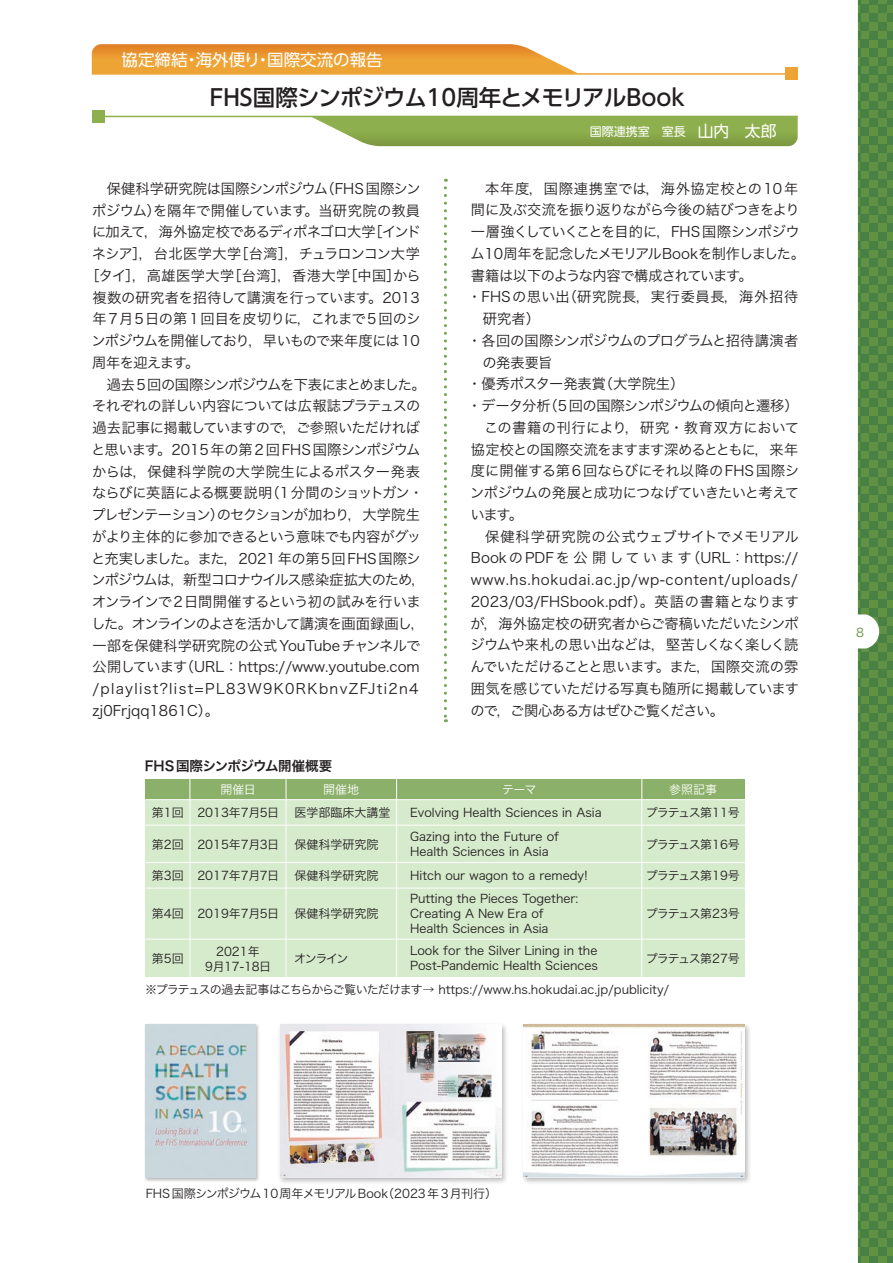
<style>
.page{position:relative;width:893px;height:1263px;background:#fff}
.page>*{position:absolute;margin:0;border:0;box-sizing:border-box;transform-origin:0 0}
.t1{font:500 22.5px "UD Shin Go Pro";letter-spacing:-.015em;color:#231f20}
.t2{font:16.5px "UD Shin Go Pro";color:#fff}
.t3{font:14.25px "Hira Kaku Pro W3";letter-spacing:-.02em;color:#231f20}
.t4{font:14.25px "Hira Kaku Pro W3";color:#231f20}
.t5{font:14.25px "Hira Kaku Pro W3";letter-spacing:-.055em;color:#231f20}
.t6{font:14.25px "Hira Kaku Pro W3";letter-spacing:-.07em;color:#231f20}
.t7{font:14.25px "Hira Kaku Pro W3";letter-spacing:-.04em;color:#231f20}
.t8{font:14.25px "Hira Kaku Pro W3";letter-spacing:-.045em;color:#231f20}
.t9{font:14.25px "Hira Kaku Pro W3";letter-spacing:-.075em;color:#231f20}
.t10{font:14.25px "Hira Kaku Pro W3";letter-spacing:.005em;color:#231f20}
.t11{font:14.25px "Hira Kaku Pro W3";letter-spacing:-.05em;color:#231f20}
.t12{font:14.25px "Hira Kaku Pro W3";letter-spacing:.015em;color:#231f20}
.t13{font:14.25px "Hira Kaku Pro W3";letter-spacing:.045em;color:#231f20}
.t14{font:14.25px "Hira Kaku Pro W3";letter-spacing:.095em;color:#231f20}
.t15{font:14.25px "Hira Kaku Pro W3";letter-spacing:.03em;color:#231f20}
.t16{font:14.25px "Hira Kaku Pro W3";letter-spacing:.055em;color:#231f20}
.t17{font:14.25px "Hira Kaku Pro W3";letter-spacing:.05em;color:#231f20}
.t18{font:14.25px "Hira Kaku Pro W3";letter-spacing:.025em;color:#231f20}
.t19{font:13.5px "Hira Kaku Pro W6";letter-spacing:-.015em;color:#231f20}
.t20{font:12px/15px "Hira Kaku Pro W3";color:#231f20}
.t21{font:12px "Hira Kaku Pro W3";letter-spacing:-.065em;color:#231f20}
.t22{font:12px "UD Shin Go Pro";color:#fff}
.t23{font:12px "Hira Kaku Pro W3";color:#fff}
.t24{font:12px "Hira Kaku Pro W3";color:#619143}
.s1{font-size:15.75px}
</style>
<div class="page">
<div style="left:146px;top:800px;width:599px;height:176px;background:#d6eacc"></div>
<div style="left:146px;top:779px;width:599px;height:21px;background:#8bb069"></div>
<svg style="left:92px;top:44px;width:485px;height:29px;background:#eb9f3e"></svg>
<svg style="left:311px;top:117px;width:487px;height:29px;background:#91ae55"></svg>
<hr style="left:92px;top:73px;width:706px;height:2px;background:#eea335">
<hr style="left:92px;top:116px;width:706px;height:1px;background:#8eaf4d">
<div style="left:92px;top:110px;width:13px;height:13px;background:#8eaf4d"></div>
<div style="left:785px;top:68px;width:13px;height:12px;background:#eea335"></div>
<svg style="left:858px;top:0;width:35px;height:1263px;background:#568a45"></svg>
<svg style="left:444px;top:188px;width:3px;height:534px"></svg>
<hr style="left:146px;top:799px;width:599px;height:1px;background:#fff">
<hr style="left:146px;top:825px;width:599px;height:1px;background:#fff">
<hr style="left:146px;top:862px;width:599px;height:1px;background:#fff">
<hr style="left:146px;top:888px;width:599px;height:1px;background:#fff">
<hr style="left:146px;top:939px;width:599px;height:1px;background:#fff">
<hr style="left:189px;top:779px;width:1px;height:197px;background:#fff">
<hr style="left:286px;top:779px;width:1px;height:197px;background:#fff">
<hr style="left:396px;top:779px;width:1px;height:197px;background:#fff">
<hr style="left:641px;top:779px;width:1px;height:197px;background:#fff">
<img style="left:145px;top:1024px;width:114px;height:158px">
<img style="left:146px;top:1024px;width:110px;height:154px">
<img style="left:523px;top:1024px;width:227px;height:159px">
<img style="left:523px;top:1025px;width:222px;height:153px">
<img style="left:279px;top:1024px;width:227px;height:159px">
<img style="left:280px;top:1025px;width:221px;height:153px">
<h2 class="t2" style="left:122px;top:46px;width:263px">協定締結・海外便り・国際交流の報告</h2>
<h1 class="t1" style="left:210px;top:79px;width:476px">FHS国際シンポジウム10周年とメモリアルBook</h1>
<p class="t22" style="left:590px;top:121px;width:188px">国際連携室　室長　<span class="s1">山内　太郎</span></p>
<p class="t4" style="left:107px;top:176px;width:315px">保健科学研究院は国際シンポジウム（FHS国際シン</p>
<p class="t3" style="left:92px;top:197px;width:330px">ポジウム）を隔年で開催しています。当研究院の教員</p>
<p class="t5" style="left:92px;top:219px;width:330px">に加えて，海外協定校であるディポネゴロ大学［インド</p>
<p class="t7" style="left:92px;top:241px;width:329px">ネシア］，台北医学大学［台湾］，チュラロンコン大学</p>
<p class="t15" style="left:85px;top:263px;width:337px">［タイ］，高雄医学大学［台湾］，香港大学［中国］から</p>
<p class="t3" style="left:92px;top:284px;width:329px">複数の研究者を招待して講演を行っています。2013</p>
<p class="t10" style="left:92px;top:306px;width:330px">年7月5日の第1回目を皮切りに，これまで5回のシ</p>
<p class="t6" style="left:92px;top:328px;width:330px">ンポジウムを開催しており，早いもので来年度には 10</p>
<p class="t5" style="left:92px;top:350px;width:109px">周年を迎えます。</p>
<p class="t9" style="left:107px;top:371px;width:320px">過去 5回の国際シンポジウムを下表にまとめました。</p>
<p class="t8" style="left:92px;top:393px;width:330px">それぞれの詳しい内容については広報誌プラテュスの</p>
<p class="t5" style="left:92px;top:415px;width:329px">過去記事に掲載していますので，ご参照いただければ</p>
<p class="t3" style="left:91px;top:437px;width:331px">と思います。2015年の第2回FHS国際シンポジウム</p>
<p class="t12" style="left:92px;top:458px;width:329px">からは，保健科学院の大学院生によるポスター発表</p>
<p class="t8" style="left:92px;top:480px;width:333px">ならびに英語による概要説明（1 分間のショットガン・</p>
<p class="t6" style="left:91px;top:502px;width:330px">プレゼンテーション）のセクションが加わり，大学院生</p>
<p class="t11" style="left:92px;top:524px;width:331px">がより主体的に参加できるという意味でも内容がグッ</p>
<p class="t3" style="left:91px;top:545px;width:331px">と充実しました。また，2021年の第５回FHS国際シ</p>
<p class="t6" style="left:92px;top:567px;width:336px">ンポジウムは，新型コロナウイルス感染症拡大のため，</p>
<p class="t3" style="left:92px;top:589px;width:330px">オンラインで2日間開催するという初の試みを行いま</p>
<p class="t9" style="left:91px;top:611px;width:335px">した。オンラインのよさを活かして講演を画面録画し，</p>
<p class="t4" style="left:92px;top:632px;width:329px">一部を保健科学研究院の公式YouTubeチャンネルで</p>
<p class="t4" style="left:92px;top:654px;width:329px">公開しています（URL：https://www.youtube.com</p>
<p class="t14" style="left:92px;top:676px;width:328px">/playlist?list=PL83W9K0RKbnvZFJti2n4</p>
<p class="t4" style="left:92px;top:698px;width:128px">zj0Frjqq1861C）。</p>
<p class="t19" style="left:145px;top:753px;width:189px">FHS国際シンポジウム開催概要</p>
<p class="t17" style="left:485px;top:176px;width:315px">本年度，国際連携室では，海外協定校との10年</p>
<p class="t3" style="left:471px;top:197px;width:330px">間に及ぶ交流を振り返りながら今後の結びつきをより</p>
<p class="t7" style="left:471px;top:219px;width:330px">一層強くしていくことを目的に，FHS 国際シンポジウ</p>
<p class="t5" style="left:470px;top:241px;width:336px">ム10周年を記念したメモリアルBookを制作しました。</p>
<p class="t8" style="left:471px;top:263px;width:283px">書籍は以下のような内容で構成されています。</p>
<p class="t16" style="left:467px;top:284px;width:333px">・FHSの思い出（研究院長，実行委員長，海外招待</p>
<p class="t3" style="left:483px;top:306px;width:58px">研究者）</p>
<p class="t7" style="left:467px;top:328px;width:332px">・各回の国際シンポジウムのプログラムと招待講演者</p>
<p class="t3" style="left:482px;top:350px;width:72px">の発表要旨</p>
<p class="t4" style="left:467px;top:371px;width:219px">・優秀ポスター発表賞（大学院生）</p>
<p class="t5" style="left:467px;top:393px;width:333px">・データ分析（5 回の国際シンポジウムの傾向と遷移）</p>
<p class="t18" style="left:484px;top:415px;width:317px">この書籍の刊行により，研究・教育双方において</p>
<p class="t6" style="left:471px;top:437px;width:329px">協定校との国際交流をますます深めるとともに，来年</p>
<p class="t10" style="left:471px;top:458px;width:330px">度に開催する第6回ならびにそれ以降のFHS国際シ</p>
<p class="t7" style="left:470px;top:480px;width:331px">ンポジウムの発展と成功につなげていきたいと考えて</p>
<p class="t3" style="left:470px;top:502px;width:54px">います。</p>
<p class="t12" style="left:485px;top:524px;width:315px">保健科学研究院の公式ウェブサイトでメモリアル</p>
<p class="t4" style="left:471px;top:545px;width:329px">BookのPDFを公開しています（URL：https://</p>
<p class="t13" style="left:471px;top:567px;width:328px">www.hs.hokudai.ac.jp/wp-content/uploads/</p>
<p class="t4" style="left:471px;top:589px;width:330px">2023/03/FHSbook.pdf）。英語の書籍となります</p>
<p class="t3" style="left:471px;top:611px;width:330px">が，海外協定校の研究者からご寄稿いただいたシンポ</p>
<p class="t3" style="left:470px;top:632px;width:330px">ジウムや来札の思い出などは，堅苦しくなく楽しく読</p>
<p class="t3" style="left:470px;top:654px;width:329px">んでいただけることと思います。また，国際交流の雰</p>
<p class="t11" style="left:471px;top:676px;width:329px">囲気を感じていただける写真も随所に掲載しています</p>
<p class="t5" style="left:470px;top:698px;width:255px">ので，ご関心ある方はぜひご覧ください。</p>
<p class="t23" style="left:221px;top:779px;width:37px">開催日</p>
<p class="t23" style="left:323px;top:779px;width:37px">開催地</p>
<p class="t23" style="left:502px;top:779px;width:36px">テーマ</p>
<p class="t23" style="left:669px;top:779px;width:49px">参照記事</p>
<p class="t20" style="left:152px;top:804px;width:129px">第1回 2013年7月5日</p>
<p class="t20" style="left:294px;top:804px;width:98px">医学部臨床大講堂</p>
<p class="t20" style="left:410px;top:804px;width:193px">Evolving Health Sciences in Asia</p>
<p class="t21" style="left:646px;top:802px;width:96px">プラテュス第11号</p>
<p class="t20" style="left:152px;top:836px;width:129px">第2回 2015年7月3日</p>
<p class="t20" style="left:294px;top:836px;width:85px">保健科学研究院</p>
<p class="t20" style="left:410px;top:828px;width:150px">Gazing into the Future of<br>Health Sciences in Asia</p>
<p class="t21" style="left:646px;top:833px;width:96px">プラテュス第16号</p>
<p class="t20" style="left:152px;top:867px;width:129px">第3回 2017年7月7日</p>
<p class="t20" style="left:294px;top:867px;width:85px">保健科学研究院</p>
<p class="t20" style="left:410px;top:867px;width:179px">Hitch our wagon to a remedy!</p>
<p class="t21" style="left:646px;top:865px;width:96px">プラテュス第19号</p>
<p class="t20" style="left:152px;top:905px;width:129px">第4回 2019年7月5日</p>
<p class="t20" style="left:294px;top:905px;width:85px">保健科学研究院</p>
<p class="t20" style="left:410px;top:890px;width:170px">Putting the Pieces Together:<br>Creating A New Era of<br>Health Sciences in Asia</p>
<p class="t21" style="left:646px;top:903px;width:96px">プラテュス第23号</p>
<p class="t20" style="left:205px;top:943px;width:68px;text-align:center">2021年<br>9月17-18日</p>
<p class="t20" style="left:152px;top:950px;width:33px">第5回</p>
<p class="t20" style="left:294px;top:950px;width:56px">オンライン</p>
<p class="t20" style="left:410px;top:942px;width:189px">Look for the Silver Lining in the<br>Post-Pandemic Health Sciences</p>
<p class="t21" style="left:646px;top:947px;width:96px">プラテュス第27号</p>
<p class="t20" style="left:145px;top:981px;width:526px">※プラテュスの過去記事はこちらからご覧いただけます→ https://www.hs.hokudai.ac.jp/publicity/</p>
<p class="t24" style="left:856px;top:621px;width:9px">8</p>
<p class="t20" style="left:146px;top:1184px;width:353px">FHS国際シンポジウム10周年メモリアルBook（2023年3月刊行）</p>
</div>
